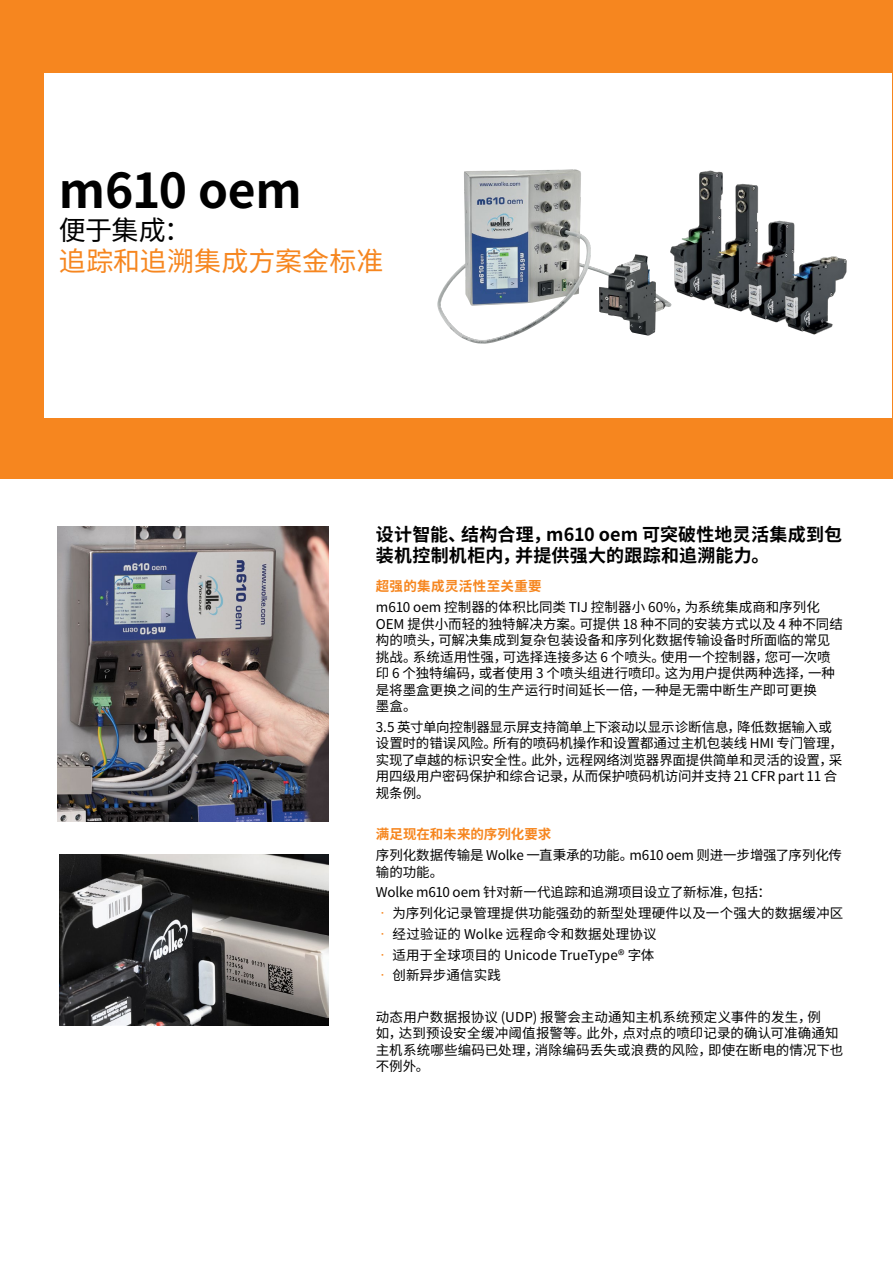
<style>
.page{position:relative;width:893px;height:1263px;background:#fff}
.page>*{position:absolute;margin:0;border:0;box-sizing:border-box;transform-origin:0 0}
.t1{font:700 48px "Noto Sans CJ Ksc";letter-spacing:-.005em;color:#000}
.t2{font:27px "Noto Sans CJ Ksc";color:#f6861f}
.t3{font:27px "Noto Sans CJ Ksc";color:#000}
.t4{font:700 18px/21px "Noto Sans CJ Ksc";letter-spacing:.01em;color:#000}
.t5{font:13.5px/16.5px "Noto Sans CJ Ksc";color:#000}
.t6{font:700 13.5px "Noto Sans CJ Ksc";letter-spacing:.015em;color:#f6861f}
.s1{color:#f6861f}
</style>
<div class="page">
<div style="left:0;top:0;width:893px;height:478px;background:#f6861f"></div>
<div style="left:44px;top:73px;width:848px;height:344px;background:#fff"></div>
<img style="left:437px;top:170px;width:210px;height:174px">
<img style="left:58px;top:526px;width:270px;height:295px">
<img style="left:59px;top:854px;width:269px;height:171px">
<img style="left:647px;top:170px;width:200px;height:166px">
<h1 class="t1" style="left:59px;top:163px;width:244px">m610 oem</h1>
<h2 class="t3" style="left:59px;top:214px;width:134px">便于集成：</h2>
<h2 class="t2" style="left:59px;top:246px;width:326px">追踪和追溯集成方案金标准</h2>
<h3 class="t4" style="left:376px;top:524px;width:468px">设计智能、结构合理，m610 oem 可突破性地灵活集成到包装机控制机柜内，并提供强大的跟踪和追溯能力。</h3>
<p class="t6" style="left:376px;top:579px;width:167px">超强的集成灵活性至关重要</p>
<p class="t5" style="left:376px;top:599px;width:468px">m610 oem 控制器的体积比同类 TIJ 控制器小 60%，为系统集成商和序列化OEM 提供小而轻的独特解决方案。可提供 18 种不同的安装方式以及 4 种不同结构的喷头，可解决集成到复杂包装设备和序列化数据传输设备时所面临的常见挑战。系统适用性强，可选择连接多达 6 个喷头。使用一个控制器，您可一次喷印 6 个独特编码，或者使用 3 个喷头组进行喷印。这为用户提供两种选择，一种是将墨盒更换之间的生产运行时间延长一倍，一种是无需中断生产即可更换<br>墨盒。</p>
<p class="t5" style="left:376px;top:719px;width:468px">3.5 英寸单向控制器显示屏支持简单上下滚动以显示诊断信息，降低数据输入或设置时的错误风险。所有的喷码机操作和设置都通过主机包装线 HMI 专门管理，实现了卓越的标识安全性。此外，远程网络浏览器界面提供简单和灵活的设置，采用四级用户密码保护和综合记录，从而保护喷码机访问并支持 21 CFR part 11 合规条例。</p>
<p class="t6" style="left:376px;top:827px;width:177px">满足现在和未来的序列化要求</p>
<p class="t5" style="left:376px;top:847px;width:468px">序列化数据传输是 Wolke 一直秉承的功能。m610 oem 则进一步增强了序列化传输的功能。</p>
<p class="t5" style="left:376px;top:884px;width:397px">Wolke m610 oem 针对新一代追踪和追溯项目设立了新标准，包括：</p>
<p class="t5" style="left:376px;top:905px;width:469px"><span class="s1">•</span> 为序列化记录管理提供功能强劲的新型处理硬件以及一个强大的数据缓冲区</p>
<p class="t5" style="left:376px;top:926px;width:282px"><span class="s1">•</span> 经过验证的 Wolke 远程命令和数据处理协议</p>
<p class="t5" style="left:376px;top:947px;width:280px"><span class="s1">•</span> 适用于全球项目的 Unicode TrueType® 字体</p>
<p class="t5" style="left:376px;top:967px;width:127px"><span class="s1">•</span> 创新异步通信实践</p>
<p class="t5" style="left:376px;top:1009px;width:469px">动态用户数据报协议 (UDP) 报警会主动通知主机系统预定义事件的发生，例<br>如，达到预设安全缓冲阈值报警等。此外，点对点的喷印记录的确认可准确通知主机系统哪些编码已处理，消除编码丢失或浪费的风险，即使在断电的情况下也不例外。</p>
</div>
